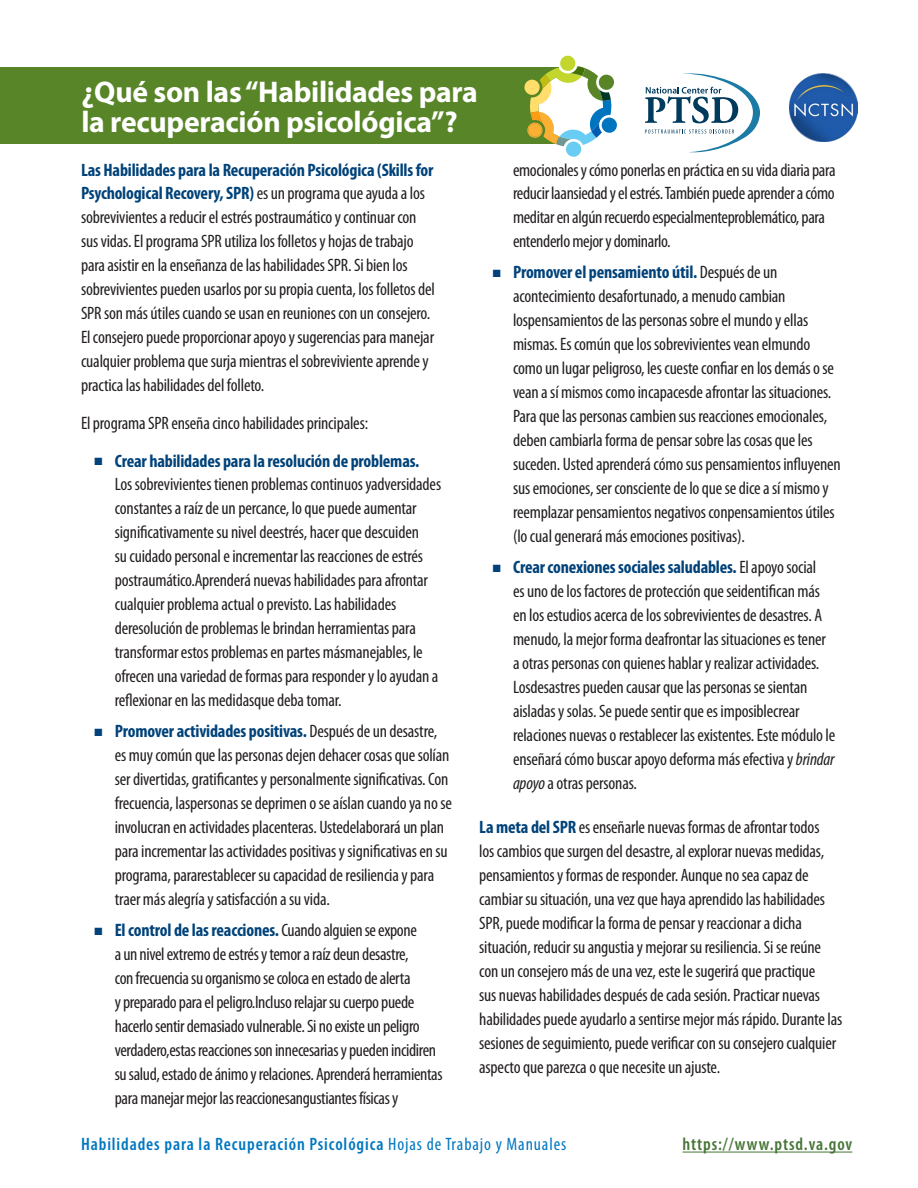
<style>
.page{position:relative;width:918px;height:1188px;background:#fff}
.page>*{position:absolute;margin:0;border:0;box-sizing:border-box;transform-origin:0 0}
.Worksheet_titles{font:700 30px/30px "Myriad Pro";letter-spacing:-.01em;color:#fff}
.Body_Text{font:condensed 18px/24px "Myriad Pro";letter-spacing:-.01em;color:#231f20}
.Footer_copy{font:600 condensed 18px "Myriad Pro";letter-spacing:.05em;color:#0077c0}
.t1{font:600 condensed 18px "Myriad Pro";letter-spacing:.05em;color:#467536}
.s1{font-weight:700;color:#004279}
.s2{color:#004279}
.s3{font-style:italic}
.s4{font-weight:400}
</style>
<div class="page">
<div style="left:0;top:68px;width:558px;height:76px;background:#588527"></div>
<svg style="left:524px;top:55px;width:93px;height:102px"></svg>
<svg style="left:645px;top:73px;width:115px;height:80px"></svg>
<img style="left:790px;top:74px;width:67px;height:67px">
<hr style="left:682px;top:1152px;width:170px;height:1px;background:#467536">
<h1 class="Worksheet_titles" style="left:81px;top:76px;width:398px">¿Qué son las “Habilidades para la recuperación psicológica”?</h1>
<p class="Body_Text" style="left:81px;top:157px;width:356px"><span class="s1">Las Habilidades para la Recuperación Psicológica (Skills for Psychological Recovery, SPR)</span> es un programa que ayuda a los sobrevivientes a reducir el estrés postraumático y continuar con sus vidas. El programa SPR utiliza los folletos y hojas de trabajo para asistir en la enseñanza de las habilidades SPR. Si bien los sobrevivientes pueden usarlos por su propia cuenta, los folletos del SPR son más útiles cuando se usan en reuniones con un consejero.<br>El consejero puede proporcionar apoyo y sugerencias para manejar cualquier problema que surja mientras el sobreviviente aprende y practica las habilidades del folleto.</p>
<p class="Body_Text" style="left:81px;top:411px;width:289px">El programa SPR enseña cinco habilidades principales:</p>
<p class="Body_Text" style="left:115px;top:448px;width:328px;text-indent:-20px"><span class="s2">■</span> <span class="s1">Crear habilidades para la resolución de problemas.<br></span>Los sobrevivientes tienen problemas continuos yadversidades constantes a raíz de un percance, lo que puede aumentar significativamente su nivel deestrés, hacer que descuiden<br>su cuidado personal e incrementar las reacciones de estrés postraumático.Aprenderá nuevas habilidades para afrontar cualquier problema actual o previsto. Las habilidades deresolución de problemas le brindan herramientas para transformar estos problemas en partes másmanejables, le ofrecen una variedad de formas para responder y lo ayudan a reflexionar en las medidasque deba tomar.</p>
<p class="Body_Text" style="left:115px;top:719px;width:339px;text-indent:-20px"><span class="s2">■</span> <span class="s1">Promover actividades positivas.</span> Después de un desastre, es muy común que las personas dejen dehacer cosas que solían ser divertidas, gratificantes y personalmente significativas. Con frecuencia, laspersonas se deprimen o se aíslan cuando ya no se involucran en actividades placenteras. Ustedelaborará un plan para incrementar las actividades positivas y significativas en su programa, pararestablecer su capacidad de resiliencia y para traer más alegría y satisfacción a su vida.</p>
<p class="Body_Text" style="left:115px;top:918px;width:329px;text-indent:-20px"><span class="s2">■</span> <span class="s1">El control de las reacciones.</span> Cuando alguien se expone<br>a un nivel extremo de estrés y temor a raíz deun desastre,<br>con frecuencia su organismo se coloca en estado de alerta<br>y preparado para el peligro.Incluso relajar su cuerpo puede hacerlo sentir demasiado vulnerable. Si no existe un peligro verdadero,estas reacciones son innecesarias y pueden incidiren su salud, estado de ánimo y relaciones. Aprenderá herramientas para manejar mejor las reaccionesangustiantes físicas y</p>
<p class="Body_Text" style="left:513px;top:157px;width:324px">emocionales y cómo ponerlas en práctica en su vida diaria para reducir laansiedad y el estrés. También puede aprender a cómo meditar en algún recuerdo especialmenteproblemático, para entenderlo mejor y dominarlo.</p>
<p class="Body_Text" style="left:513px;top:260px;width:329px;text-indent:-20px"><span class="s2">■</span> <span class="s1">Promover el pensamiento útil.</span> Después de un acontecimiento desafortunado, a menudo cambian lospensamientos de las personas sobre el mundo y ellas mismas. Es común que los sobrevivientes vean elmundo como un lugar peligroso, les cueste confiar en los demás o se vean a sí mismos como incapacesde afrontar las situaciones.<br>Para que las personas cambien sus reacciones emocionales, deben cambiarla forma de pensar sobre las cosas que les suceden. Usted aprenderá cómo sus pensamientos influyenen sus emociones, ser consciente de lo que se dice a sí mismo y reemplazar pensamientos negativos conpensamientos útiles (lo cual generará más emociones positivas).</p>
<p class="Body_Text" style="left:513px;top:555px;width:324px;text-indent:-20px"><span class="s2">■</span> <span class="s1">Crear conexiones sociales saludables.</span> El apoyo social<br>es uno de los factores de protección que seidentifican más en los estudios acerca de los sobrevivientes de desastres. A menudo, la mejor forma deafrontar las situaciones es tener a otras personas con quienes hablar y realizar actividades.<br>Losdesastres pueden causar que las personas se sientan aisladas y solas. Se puede sentir que es imposiblecrear relaciones nuevas o restablecer las existentes. Este módulo le enseñará cómo buscar apoyo deforma más efectiva y <span class="s3">brindar apoyo</span> a otras personas.</p>
<p class="Body_Text" style="left:479px;top:815px;width:365px"><span class="s1">La meta del SPR</span> es enseñarle nuevas formas de afrontar todos<br>los cambios que surgen del desastre, al explorar nuevas medidas, pensamientos y formas de responder. Aunque no sea capaz de cambiar su situación, una vez que haya aprendido las habilidades SPR, puede modificar la forma de pensar y reaccionar a dicha situación, reducir su angustia y mejorar su resiliencia. Si se reúne con un consejero más de una vez, este le sugerirá que practique<br>sus nuevas habilidades después de cada sesión. Practicar nuevas habilidades puede ayudarlo a sentirse mejor más rápido. Durante las sesiones de seguimiento, puede verificar con su consejero cualquier aspecto que parezca o que necesite un ajuste.</p>
<p class="Footer_copy" style="left:81px;top:1134px;width:487px">Habilidades para la Recuperación Psicológica <span class="s4">Hojas de Trabajo y Manuales</span></p>
<p class="t1" style="left:682px;top:1134px;width:171px">https://www.ptsd.va.gov</p>
</div>
